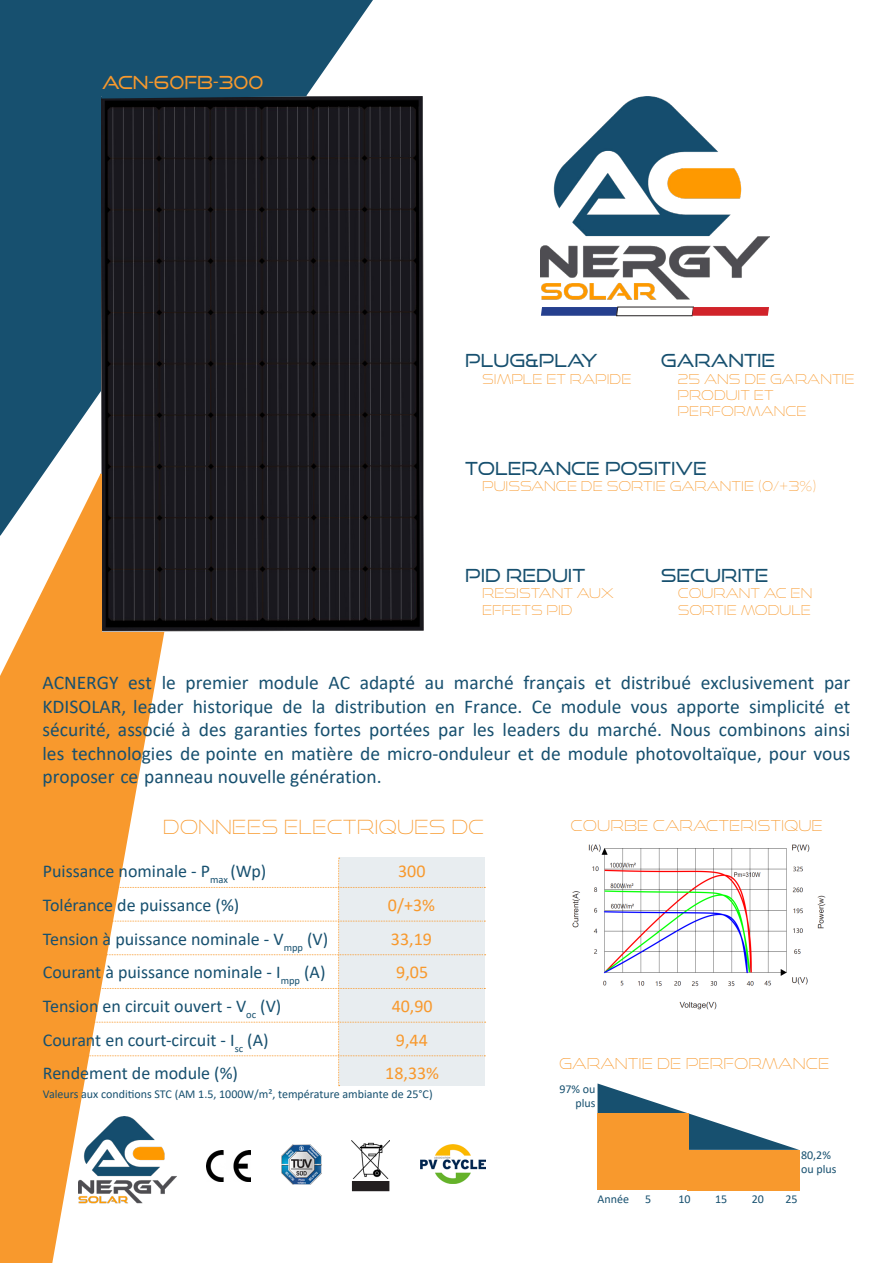
<style>
.page{position:relative;width:893px;height:1263px;background:#fff}
.page>*{position:absolute;margin:0;border:0;box-sizing:border-box;transform-origin:0 0}
.t1{font:19.5px/23.4px "Calibri";color:#17506f;text-align:justify}
.t2{font:19.5px "Good Times El";color:#f8992d}
.t3{font:18px "Calibri";color:#17506f}
.t4{font:18px "Good Times Bk";color:#17506f}
.t5{font:18px "Calibri";color:#f8992d}
.t6{font:18px "Good Times Bk";color:#f8992d}
.t7{font:15px "Good Times El";color:#f8992d}
.t8{font:13.5px/16.2px "Good Times El";color:#f8992d}
.t9{font:12px/14.4px "Calibri";color:#17506f;text-align:right}
</style>
<div class="page">
<img style="left:541px;top:96px;width:228px;height:204px">
<svg style="left:0;top:0;width:373px;height:186px;fill:#17506f"></svg>
<svg style="left:0;top:186px;width:243px;height:1077px"></svg>
<svg style="left:43px;top:858px;width:443px;height:228px"></svg>
<svg style="left:597px;top:1083px;width:202px;height:67px"></svg>
<div style="left:597px;top:1113px;width:91px;height:77px;background:#f8992d"></div>
<div style="left:687px;top:1150px;width:112px;height:40px;background:#f8992d"></div>
<img style="left:79px;top:1116px;width:97px;height:89px">
<img style="left:207px;top:1150px;width:43px;height:31px">
<img style="left:281px;top:1144px;width:40px;height:40px">
<img style="left:352px;top:1140px;width:37px;height:39px">
<div style="left:353px;top:1181px;width:36px;height:9px;background:#231f20"></div>
<div style="left:352px;top:1181px;width:37px;height:10px;border:1px solid #231f20"></div>
<img style="left:420px;top:1144px;width:65px;height:40px">
<svg style="left:541px;top:307px;width:228px;height:9px"></svg>
<img style="left:101px;top:96px;width:322px;height:535px">
<svg style="left:101px;top:94px;width:205px;height:5px"></svg>
<hr style="left:101px;top:474px;width:1px;height:159px;background:#f8992d">
<img style="left:572px;top:844px;width:254px;height:166px">
<p class="t6" style="left:102px;top:71px;width:163px">ACN-60FB-300</p>
<p class="t4" style="left:465px;top:350px;width:134px">PLUG&amp;PLAY</p>
<p class="t4" style="left:661px;top:350px;width:116px">GARANTIE</p>
<p class="t8" style="left:482px;top:371px;width:151px">SIMPLE ET RAPIDE</p>
<p class="t8" style="left:678px;top:371px;width:179px">25 ANS DE GARANTIE<br>PRODUIT ET<br>PERFORMANCE</p>
<p class="t4" style="left:465px;top:457px;width:243px">TOLERANCE POSITIVE</p>
<p class="t8" style="left:482px;top:478px;width:336px">PUISSANCE DE SORTIE GARANTIE (0/+3%)</p>
<p class="t4" style="left:465px;top:564px;width:122px">PID REDUIT</p>
<p class="t8" style="left:482px;top:585px;width:134px">RESISTANT AUX<br>EFFETS PID</p>
<p class="t4" style="left:661px;top:564px;width:109px">SECURITE</p>
<p class="t8" style="left:678px;top:585px;width:136px">COURANT AC EN<br>SORTIE MODULE</p>
<p class="t1" style="left:43px;top:671px;width:809px">ACNERGY est le premier module AC adapté au marché français et distribué exclusivement par KDISOLAR, leader historique de la distribution en France. Ce module vous apporte simplicité et sécurité, associé à des garanties fortes portées par les leaders du marché. Nous combinons ainsi les technologies de pointe en matière de micro-onduleur et de module photovoltaïque, pour vous proposer ce panneau nouvelle génération.</p>
<p class="t2" style="left:163px;top:815px;width:323px">DONNEES ELECTRIQUES DC</p>
<p class="t3" style="left:43px;top:859px;width:225px">Puissance nominale - P<sub>max</sub> (Wp)</p>
<p class="t3" style="left:43px;top:892px;width:198px">Tolérance de puissance (%)</p>
<p class="t3" style="left:43px;top:926px;width:287px">Tension à puissance nominale - V<sub>mpp</sub> (V)</p>
<p class="t3" style="left:43px;top:960px;width:284px">Courant à puissance nominale - I<sub>mpp</sub> (A)</p>
<p class="t3" style="left:43px;top:993px;width:240px">Tension en circuit ouvert - V<sub>oc</sub> (V)</p>
<p class="t3" style="left:43px;top:1027px;width:227px">Courant en court-circuit - I<sub>sc</sub> (A)</p>
<p class="t3" style="left:43px;top:1061px;width:197px">Rendement de module (%)</p>
<p class="t7" style="left:571px;top:816px;width:254px">COURBE CARACTERISTIQUE</p>
<p class="t5" style="left:398px;top:859px;width:29px">300</p>
<p class="t5" style="left:388px;top:892px;width:49px">0/+3%</p>
<p class="t5" style="left:391px;top:926px;width:43px">33,19</p>
<p class="t5" style="left:396px;top:960px;width:33px">9,05</p>
<p class="t5" style="left:392px;top:993px;width:43px">40,90</p>
<p class="t5" style="left:396px;top:1027px;width:33px">9,44</p>
<p class="t5" style="left:385px;top:1061px;width:55px">18,33%</p>
<p class="t9" style="left:43px;top:1087px;width:391px">Valeurs aux conditions STC (AM 1.5, 1000W/m², température ambiante de 25°C)</p>
<p class="t7" style="left:559px;top:1055px;width:272px">GARANTIE DE PERFORMANCE</p>
<p class="t9" style="left:559px;top:1081px;width:38px">97% ou plus</p>
<p class="t9" style="left:801px;top:1147px;width:37px;text-align:left">80,2% ou plus</p>
<p class="t9" style="left:597px;top:1191px;width:33px">Année</p>
<p class="t9" style="left:645px;top:1191px;width:8px">5</p>
<p class="t9" style="left:678px;top:1191px;width:14px">10</p>
<p class="t9" style="left:715px;top:1191px;width:14px">15</p>
<p class="t9" style="left:752px;top:1191px;width:14px">20</p>
<p class="t9" style="left:785px;top:1191px;width:14px">25</p>
</div>
